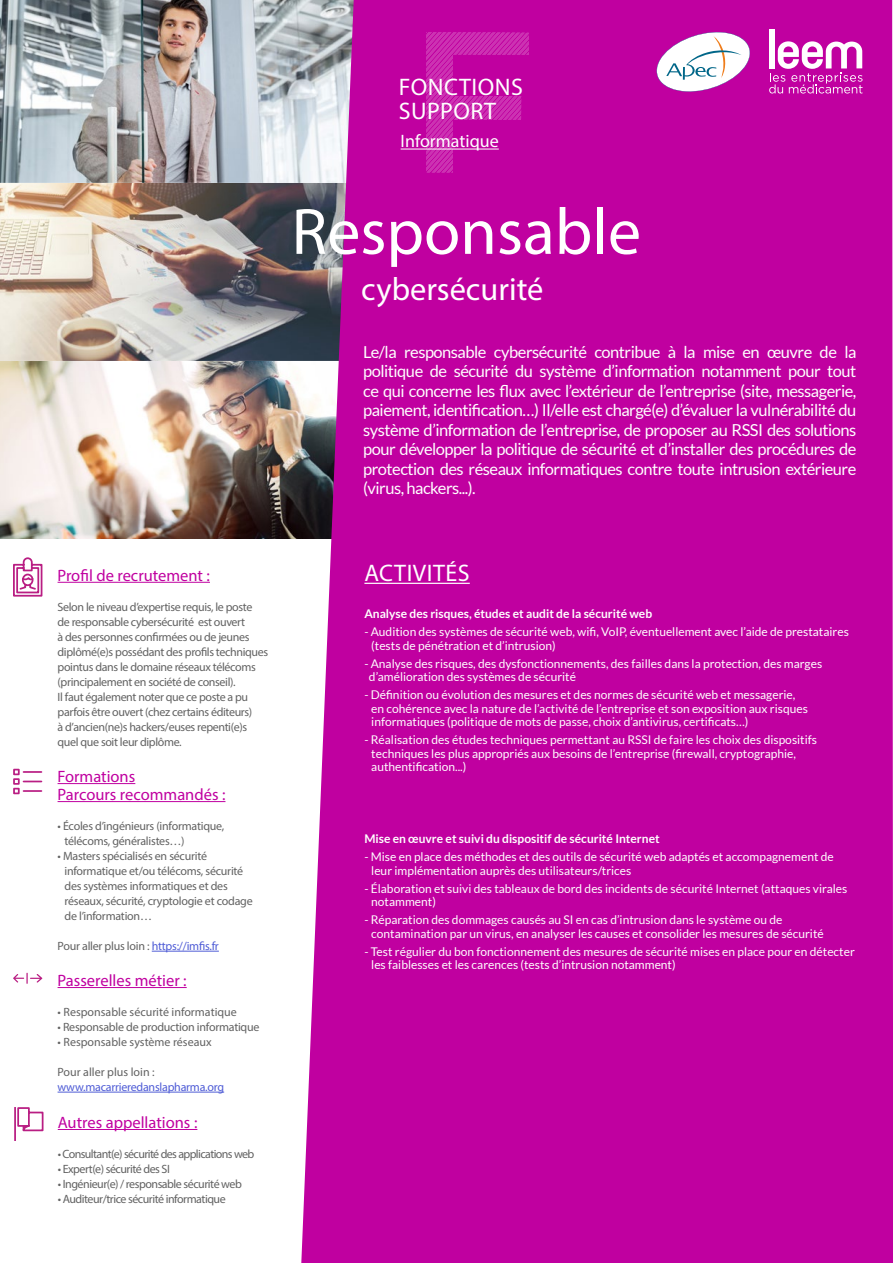
<style>
.page{position:relative;width:893px;height:1263px;background:#fff}
.page>*{position:absolute;margin:0;border:0;box-sizing:border-box;transform-origin:0 0}
.t1{font:66px "Myriad Pro";color:#fff}
.t2{font:32.4px "Myriad Pro";color:#fff}
.t3{font:24px/24px "Myriad Pro";letter-spacing:.02em;color:#fff}
.t4{font:18px "Myriad Pro";color:#fff}
.t5{font:16.5px/19.5px "Lato";letter-spacing:-.03em;color:#fff;text-align:justify}
.t6{font:16.5px/18px "Myriad Pro";color:#c000a0}
.t7{font:12px/13.5px "Lato";color:#fff}
.t8{font:12px/15px "Myriad Pro";letter-spacing:-.03em;color:#626262}
.t9{font:700 12px "Lato";color:#fff}
.t10{font:12px "Myriad Pro";color:#626262}
.t11{font:12px "Myriad Pro";letter-spacing:-.05em;color:#626262}
.t12{font:12px "Myriad Pro";letter-spacing:-.02em;color:#4f5cd6}
.s1{color:#4f5cd6}
</style>
<div class="page">
<img style="left:0;top:361px;width:301px;height:178px">
<img style="left:0;top:183px;width:301px;height:178px">
<img style="left:0;top:0;width:301px;height:183px">
<div style="left:301px;top:0;width:592px;height:1263px;background:#c000a0"></div>
<hr style="left:364px;top:583px;width:106px;height:1px;background:#fff">
<hr style="left:58px;top:582px;width:152px;height:1px;background:#c000a0">
<hr style="left:58px;top:783px;width:77px;height:1px;background:#c000a0">
<hr style="left:58px;top:801px;width:167px;height:1px;background:#c000a0">
<hr style="left:152px;top:951px;width:67px;height:1px;background:#4f5cd6">
<hr style="left:58px;top:987px;width:129px;height:1px;background:#c000a0">
<hr style="left:58px;top:1092px;width:166px;height:1px;background:#4f5cd6">
<hr style="left:58px;top:1129px;width:139px;height:1px;background:#c000a0">
<div style="left:769px;top:29px;width:6px;height:39px;background:#fff"></div>
<svg style="left:769px;top:41px;width:93px;height:53px"></svg>
<hr style="left:401px;top:149px;width:98px;height:1px;background:#fff">
<svg style="left:426px;top:32px;width:103px;height:140px;background:#c414a7"></svg>
<svg style="left:13px;top:557px;width:29px;height:40px"></svg>
<svg style="left:13px;top:769px;width:29px;height:25px"></svg>
<svg style="left:13px;top:973px;width:29px;height:10px"></svg>
<svg style="left:14px;top:1107px;width:30px;height:33px"></svg>
<svg style="left:657px;top:32px;width:93px;height:60px"></svg>
<h3 class="t6" style="left:58px;top:566px;width:154px">Profil de recrutement :</h3>
<p class="t8" style="left:58px;top:599px;width:212px">Selon le niveau d’expertise requis, le poste<br>de responsable cybersécurité est ouvert<br>à des personnes confirmées ou de jeunes diplômé(e)s possédant des profils techniques pointus dans le domaine réseaux télécoms (principalement en société de conseil).<br>Il faut également noter que ce poste a pu parfois être ouvert (chez certains éditeurs)<br>à d’ancien(ne)s hackers/euses repenti(e)s quel que soit leur diplôme.</p>
<h3 class="t6" style="left:58px;top:767px;width:169px">Formations<br>Parcours recommandés :</h3>
<p class="t8" style="left:64px;top:818px;width:161px;text-indent:-7px">• Écoles d’ingénieurs (informatique, télécoms, généralistes…)</p>
<p class="t8" style="left:64px;top:848px;width:190px;text-indent:-7px">• Masters spécialisés en sécurité informatique et/ou télécoms, sécurité des systèmes informatiques et des réseaux, sécurité, cryptologie et codage de l’information…</p>
<p class="t8" style="left:58px;top:938px;width:163px">Pour aller plus loin : <span class="s1">https://imfis.fr</span></p>
<h3 class="t6" style="left:58px;top:971px;width:131px">Passerelles métier :</h3>
<p class="t10" style="left:58px;top:1004px;width:181px">• Responsable sécurité informatique</p>
<p class="t8" style="left:58px;top:1019px;width:203px">• Responsable de production informatique</p>
<p class="t10" style="left:58px;top:1034px;width:156px">• Responsable système réseaux</p>
<p class="t10" style="left:58px;top:1064px;width:99px">Pour aller plus loin :</p>
<p class="t12" style="left:58px;top:1079px;width:168px">www.macarrieredanslapharma.org</p>
<h3 class="t6" style="left:58px;top:1113px;width:141px">Autres appellations :</h3>
<p class="t11" style="left:58px;top:1146px;width:198px">• Consultant(e) sécurité des applications web</p>
<p class="t8" style="left:58px;top:1161px;width:114px">• Expert(e) sécurité des SI</p>
<p class="t8" style="left:58px;top:1176px;width:186px">• Ingénieur(e) / responsable sécurité web</p>
<p class="t8" style="left:58px;top:1191px;width:169px">• Auditeur/trice sécurité informatique</p>
<h3 class="t3" style="left:399px;top:74px;width:126px">FONCTIONS<br>SUPPORT</h3>
<h3 class="t4" style="left:401px;top:130px;width:100px">Informatique</h3>
<h1 class="t1" style="left:291px;top:191px;width:351px">Responsable</h1>
<h2 class="t2" style="left:361px;top:269px;width:184px">cybersécurité</h2>
<p class="t5" style="left:363px;top:342px;width:495px">Le/la responsable cybersécurité contribue à la mise en œuvre de la politique de sécurité du système d’information notamment pour tout ce qui concerne les flux avec l’extérieur de l’entreprise (site, messagerie, paiement, identification…) Il/elle est chargé(e) d’évaluer la vulnérabilité du système d’information de l’entreprise, de proposer au RSSI des solutions pour développer la politique de sécurité et d’installer des procédures de protection des réseaux informatiques contre toute intrusion extérieure (virus, hackers...).</p>
<h3 class="t3" style="left:364px;top:560px;width:107px">ACTIVITÉS</h3>
<p class="t9" style="left:364px;top:607px;width:289px">Analyse des risques, études et audit de la sécurité web</p>
<p class="t7" style="left:371px;top:625px;width:479px;text-indent:-7px">- Audition des systèmes de sécurité web, wifi, VoIP, éventuellement avec l’aide de prestataires (tests de pénétration et d’intrusion)</p>
<p class="t7" style="left:369px;top:656px;width:455px;text-indent:-5px">- Analyse des risques, des dysfonctionnements, des failles dans la protection, des marges d’amélioration des systèmes de sécurité</p>
<p class="t7" style="left:371px;top:688px;width:438px;text-indent:-7px">- Définition ou évolution des mesures et des normes de sécurité web et messagerie, en cohérence avec la nature de l’activité de l’entreprise et son exposition aux risques informatiques (politique de mots de passe, choix d’antivirus, certificats…)</p>
<p class="t7" style="left:371px;top:733px;width:447px;text-indent:-7px">- Réalisation des études techniques permettant au RSSI de faire les choix des dispositifs techniques les plus appropriés aux besoins de l’entreprise (firewall, cryptographie, authentification...)</p>
<p class="t9" style="left:364px;top:832px;width:297px">Mise en œuvre et suivi du dispositif de sécurité Internet</p>
<p class="t7" style="left:371px;top:850px;width:464px;text-indent:-7px">- Mise en place des méthodes et des outils de sécurité web adaptés et accompagnement de leur implémentation auprès des utilisateurs/trices</p>
<p class="t7" style="left:371px;top:881px;width:478px;text-indent:-7px">- Élaboration et suivi des tableaux de bord des incidents de sécurité Internet (attaques virales notamment)</p>
<p class="t7" style="left:371px;top:913px;width:454px;text-indent:-7px">- Réparation des dommages causés au SI en cas d’intrusion dans le système ou de contamination par un virus, en analyser les causes et consolider les mesures de sécurité</p>
<p class="t7" style="left:371px;top:944px;width:485px;text-indent:-7px">- Test régulier du bon fonctionnement des mesures de sécurité mises en place pour en détecter les faiblesses et les carences (tests d’intrusion notamment)</p>
</div>
